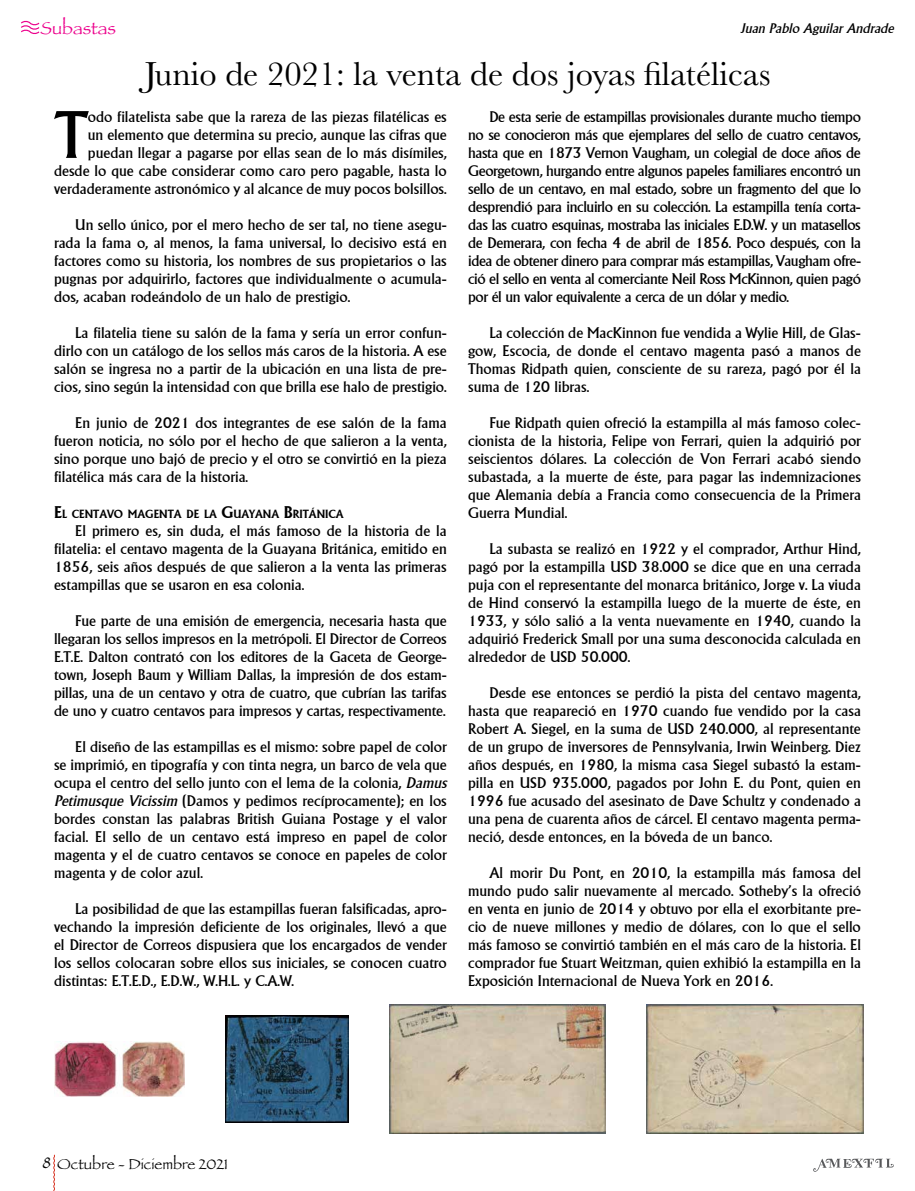
<style>
.page{position:relative;width:915px;height:1191px;background:#fff}
.page>*{position:absolute;margin:0;border:0;box-sizing:border-box;transform-origin:0 0}
.t1{font:64.95px "Alberta";color:#000}
.t2{font:34.5px "Baskerville";color:#000}
.t3{font:18px "Papyrus";color:#ec008c}
.t4{font:15px/18px "Alberta";color:#000;text-align:justify}
.t5{font:15px "Papyrus";color:#000}
.t6{font:italic 13.5px "Alberta";color:#000}
.t7{font:700 11.55px "Alberta";color:#000}
.s1{font-size:16.5px}
.s2{font-style:italic}
</style>
<div class="page">
<svg style="left:53px;top:1154px;width:2px;height:37px"></svg>
<svg style="left:813px;top:1158px;width:80px;height:13px"></svg>
<svg style="left:21px;top:21px;width:19px;height:13px"></svg>
<img style="left:54px;top:1041px;width:130px;height:55px">
<img style="left:225px;top:1015px;width:123px;height:107px">
<img style="left:389px;top:1004px;width:216px;height:129px">
<img style="left:646px;top:1005px;width:216px;height:128px">
<p class="t3" style="left:40px;top:17px;width:77px">Subastas</p>
<p class="t6" style="left:740px;top:21px;width:155px">Juan Pablo Aguilar Andrade</p>
<h2 class="t2" style="left:144px;top:52px;width:627px">Junio de 2021: la venta de dos joyas filatélicas</h2>
<p class="t4" style="left:54px;top:108px;width:394px;text-align:right">odo filatelista sabe que la rareza de las piezas filatélicas es<br>un elemento que determina su precio, aunque las cifras que puedan llegar a pagarse por ellas sean de lo más disímiles, desde lo que cabe considerar como caro pero pagable, hasta lo verdaderamente astronómico y al alcance de muy pocos bolsillos.</p>
<p class="t4" style="left:54px;top:216px;width:394px;text-indent:21px">Un sello único, por el mero hecho de ser tal, no tiene asegu&shy;rada la fama o, al menos, la fama universal, lo decisivo está en factores como su historia, los nombres de sus propietarios o las pugnas por adquirirlo, factores que individualmente o acumula&shy;dos, acaban rodeándolo de un halo de prestigio.</p>
<p class="t4" style="left:54px;top:324px;width:394px;text-indent:21px">La filatelia tiene su salón de la fama y sería un error confun&shy;dirlo con un catálogo de los sellos más caros de la historia. A ese salón se ingresa no a partir de la ubicación en una lista de pre&shy;cios, sino según la intensidad con que brilla ese halo de prestigio.</p>
<p class="t4" style="left:54px;top:414px;width:394px;text-indent:21px">En junio de 2021 dos integrantes de ese salón de la fama fueron noticia, no sólo por el hecho de que salieron a la venta, sino porque uno bajó de precio y el otro se convirtió en la pieza filatélica más cara de la historia.</p>
<p class="t7" style="left:54px;top:507px;width:291px"><span class="s1">E</span>L CENTAVO MAGENTA DE LA <span class="s1">G</span>UAYANA <span class="s1">B</span>RITÁNICA</p>
<p class="t4" style="left:54px;top:522px;width:394px;text-indent:21px">El primero es, sin duda, el más famoso de la historia de la filatelia: el centavo magenta de la Guayana Británica, emitido en 1856, seis años después de que salieron a la venta las primeras estampillas que se usaron en esa colonia.</p>
<p class="t4" style="left:54px;top:612px;width:394px;text-indent:21px">Fue parte de una emisión de emergencia, necesaria hasta que llegaran los sellos impresos en la metrópoli. El Director de Correos E.T.E. Dalton contrató con los editores de la Gaceta de George&shy;town, Joseph Baum y William Dallas, la impresión de dos estam&shy;pillas, una de un centavo y otra de cuatro, que cubrían las tarifas de uno y cuatro centavos para impresos y cartas, respectivamente.</p>
<p class="t4" style="left:54px;top:738px;width:394px;text-indent:21px">El diseño de las estampillas es el mismo: sobre papel de color se imprimió, en tipografía y con tinta negra, un barco de vela que ocupa el centro del sello junto con el lema de la colonia, <span class="s2">Damus Petimusque Vicissim</span> (Damos y pedimos recíprocamente); en los bordes constan las palabras British Guiana Postage y el valor facial. El sello de un centavo está impreso en papel de color magenta y el de cuatro centavos se conoce en papeles de color magenta y de color azul.</p>
<p class="t4" style="left:54px;top:900px;width:394px;text-indent:21px">La posibilidad de que las estampillas fueran falsificadas, apro&shy;vechando la impresión deficiente de los originales, llevó a que el Director de Correos dispusiera que los encargados de vender los sellos colocaran sobre ellos sus iniciales, se conocen cuatro distintas: E.T.E.D., E.D.W., W.H.L. y C.A.W.</p>
<h1 class="t1" style="left:55px;top:98px;width:34px">T</h1>
<p class="t4" style="left:468px;top:108px;width:394px;text-indent:21px">De esta serie de estampillas provisionales durante mucho tiempo no se conocieron más que ejemplares del sello de cuatro centavos, hasta que en 1873 Vernon Vaugham, un colegial de doce años de Georgetown, hurgando entre algunos papeles familiares encontró un sello de un centavo, en mal estado, sobre un fragmento del que lo desprendió para incluirlo en su colección. La estampilla tenía corta&shy;das las cuatro esquinas, mostraba las iniciales E.D.W. y un matasellos de Demerara, con fecha 4 de abril de 1856. Poco después, con la idea de obtener dinero para comprar más estampillas, Vaugham ofre&shy;ció el sello en venta al comerciante Neil Ross McKinnon, quien pagó por él un valor equivalente a cerca de un dólar y medio.</p>
<p class="t4" style="left:468px;top:324px;width:394px;text-indent:21px">La colección de MacKinnon fue vendida a Wylie Hill, de Glas&shy;gow, Escocia, de donde el centavo magenta pasó a manos de Thomas Ridpath quien, consciente de su rareza, pagó por él la suma de 120 libras.</p>
<p class="t4" style="left:468px;top:414px;width:394px;text-indent:21px">Fue Ridpath quien ofreció la estampilla al más famoso colec&shy;cionista de la historia, Felipe von Ferrari, quien la adquirió por seiscientos dólares. La colección de Von Ferrari acabó siendo subastada, a la muerte de éste, para pagar las indemnizaciones que Alemania debía a Francia como consecuencia de la Primera Guerra Mundial.</p>
<p class="t4" style="left:468px;top:540px;width:394px;text-indent:21px">La subasta se realizó en 1922 y el comprador, Arthur Hind, pagó por la estampilla USD 38.000 se dice que en una cerrada puja con el representante del monarca británico, Jorge v. La viuda de Hind conservó la estampilla luego de la muerte de éste, en 1933, y sólo salió a la venta nuevamente en 1940, cuando la adquirió Frederick Small por una suma desconocida calculada en alrededor de USD 50.000.</p>
<p class="t4" style="left:468px;top:684px;width:394px;text-indent:21px">Desde ese entonces se perdió la pista del centavo magenta, hasta que reapareció en 1970 cuando fue vendido por la casa Robert A. Siegel, en la suma de USD 240.000, al representante de un grupo de inversores de Pennsylvania, Irwin Weinberg. Diez años después, en 1980, la misma casa Siegel subastó la estam&shy;pilla en USD 935.000, pagados por John E. du Pont, quien en 1996 fue acusado del asesinato de Dave Schultz y condenado a una pena de cuarenta años de cárcel. El centavo magenta perma&shy;neció, desde entonces, en la bóveda de un banco.</p>
<p class="t4" style="left:468px;top:864px;width:394px;text-indent:21px">Al morir Du Pont, en 2010, la estampilla más famosa del mundo pudo salir nuevamente al mercado. Sotheby’s la ofreció en venta en junio de 2014 y obtuvo por ella el exorbitante pre&shy;cio de nueve millones y medio de dólares, con lo que el sello más famoso se convirtió también en el más caro de la historia. El comprador fue Stuart Weitzman, quien exhibió la estampilla en la Exposición Internacional de Nueva York en 2016.</p>
<p class="t5" style="left:43px;top:1154px;width:186px"><span class="s1">8</span> Octubre - Diciembre 2021</p>
</div>
